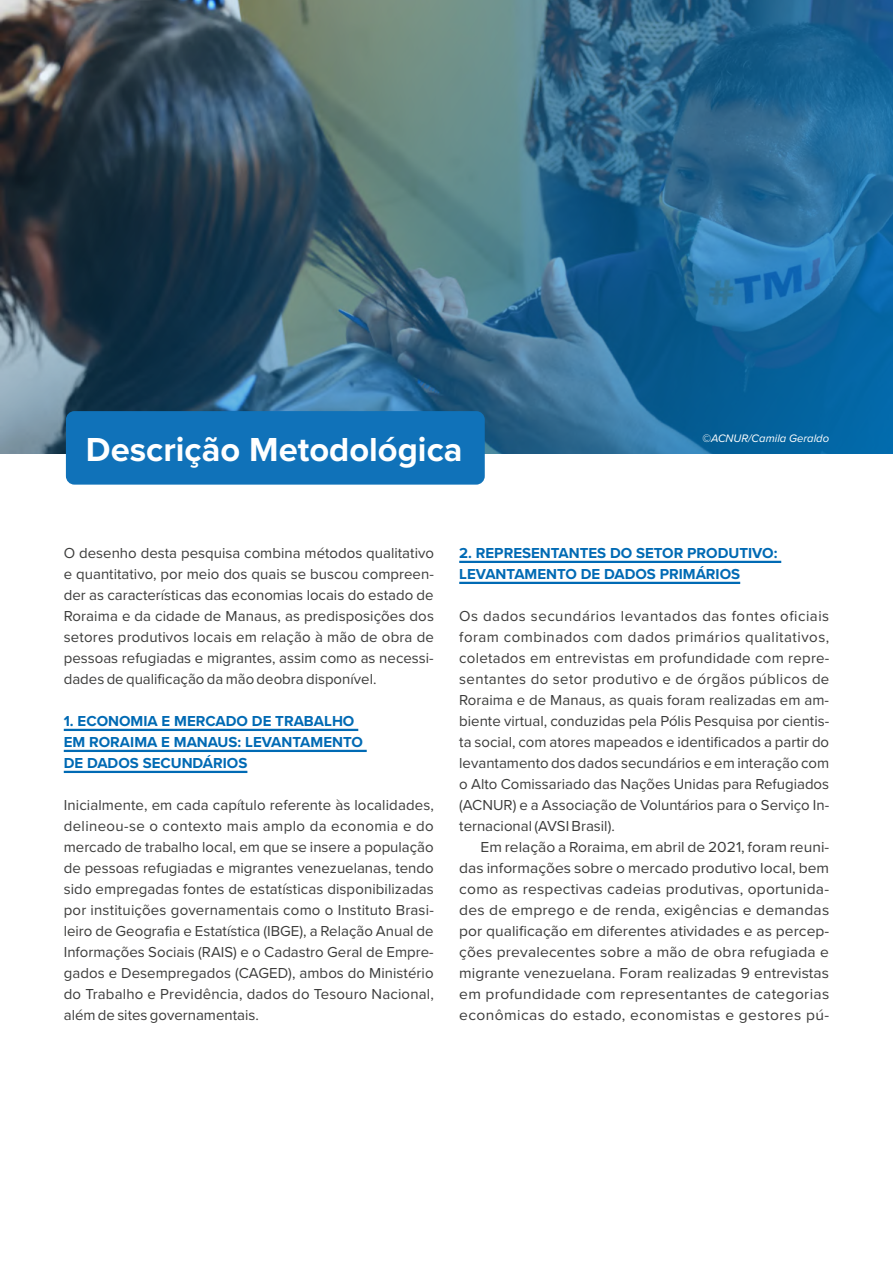
<style>
.page{position:relative;width:893px;height:1263px;background:#fff}
.page>*{position:absolute;margin:0;border:0;box-sizing:border-box;transform-origin:0 0}
.t1{font:700 34.5px "Proxima Nova";color:#fff}
.t2{font:15px/21px "Proxima Nova";color:#3c3c3b;text-align:justify}
.t3{font:15px/21px "Proxima Nova";color:#3c3c3b;text-align:justify;scale:1.04 1}
.t4{font:700 15px/21px "Proxima Nova";color:#006ab4}
.t5{font:italic 11.25px "Proxima Nova";color:#fff}
.s1{font-style:normal}
</style>
<div class="page">
<img style="left:0;top:0;width:893px;height:453px">
<div style="left:66px;top:411px;width:419px;height:74px;background:#1072b9;border-radius:9px"></div>
<hr style="left:459px;top:561px;width:322px;height:2px;background:#006ab4">
<hr style="left:459px;top:582px;width:281px;height:2px;background:#006ab4">
<hr style="left:64px;top:729px;width:294px;height:2px;background:#006ab4">
<hr style="left:64px;top:750px;width:303px;height:2px;background:#006ab4">
<hr style="left:64px;top:771px;width:183px;height:2px;background:#006ab4">
<h1 class="t1" style="left:86px;top:424px;width:378px">Descrição Metodológica</h1>
<p class="t5" style="left:702px;top:430px;width:128px"><span class="s1">©</span>ACNUR/Camila Geraldo</p>
<p class="t2" style="left:64px;top:542px;width:372px">O desenho desta pesquisa combina métodos qualitativo e quantitativo, por meio dos quais se buscou compreen&shy;der as características das economias locais do estado de Roraima e da cidade de Manaus, as predisposições dos setores produtivos locais em relação à mão de obra de pessoas refugiadas e migrantes, assim como as necessi&shy;dades de qualificação da mão deobra disponível.</p>
<p class="t4" style="left:64px;top:710px;width:301px">1. ECONOMIA E MERCADO DE TRABALHO<br>EM RORAIMA E MANAUS: LEVANTAMENTO<br>DE DADOS SECUNDÁRIOS</p>
<p class="t2" style="left:64px;top:794px;width:372px">Inicialmente, em cada capítulo referente às localidades, delineou-se o contexto mais amplo da economia e do mercado de trabalho local, em que se insere a população de pessoas refugiadas e migrantes venezuelanas, tendo sido empregadas fontes de estatísticas disponibilizadas por instituições governamentais como o Instituto Brasi&shy;leiro de Geografia e Estatística (IBGE), a Relação Anual de Informações Sociais (RAIS) e o Cadastro Geral de Empre&shy;gados e Desempregados (CAGED), ambos do Ministério do Trabalho e Previdência, dados do Tesouro Nacional, além de sites governamentais.</p>
<p class="t4" style="left:459px;top:542px;width:320px">2. REPRESENTANTES DO SETOR PRODUTIVO:<br>LEVANTAMENTO DE DADOS PRIMÁRIOS</p>
<p class="t2" style="left:459px;top:605px;width:372px">Os dados secundários levantados das fontes oficiais foram combinados com dados primários qualitativos, coletados em entrevistas em profundidade com repre&shy;sentantes do setor produtivo e de órgãos públicos de Roraima e de Manaus, as quais foram realizadas em am&shy;biente virtual, conduzidas pela Pólis Pesquisa por cientis&shy;ta social, com atores mapeados e identificados a partir do levantamento dos dados secundários e em interação com o Alto Comissariado das Nações Unidas para Refugiados (ACNUR) e a Associação de Voluntários para o Serviço In&shy;ternacional (AVSI Brasil).</p>
<p class="t3" style="left:459px;top:836px;width:357px;text-indent:21px">Em relação a Roraima, em abril de 2021, foram reuni&shy;das informações sobre o mercado produtivo local, bem como as respectivas cadeias produtivas, oportunida&shy;des de emprego e de renda, exigências e demandas por qualificação em diferentes atividades e as percep&shy;ções prevalecentes sobre a mão de obra refugiada e migrante venezuelana. Foram realizadas 9 entrevistas em profundidade com representantes de categorias econômicas do estado, economistas e gestores pú-</p>
</div>
